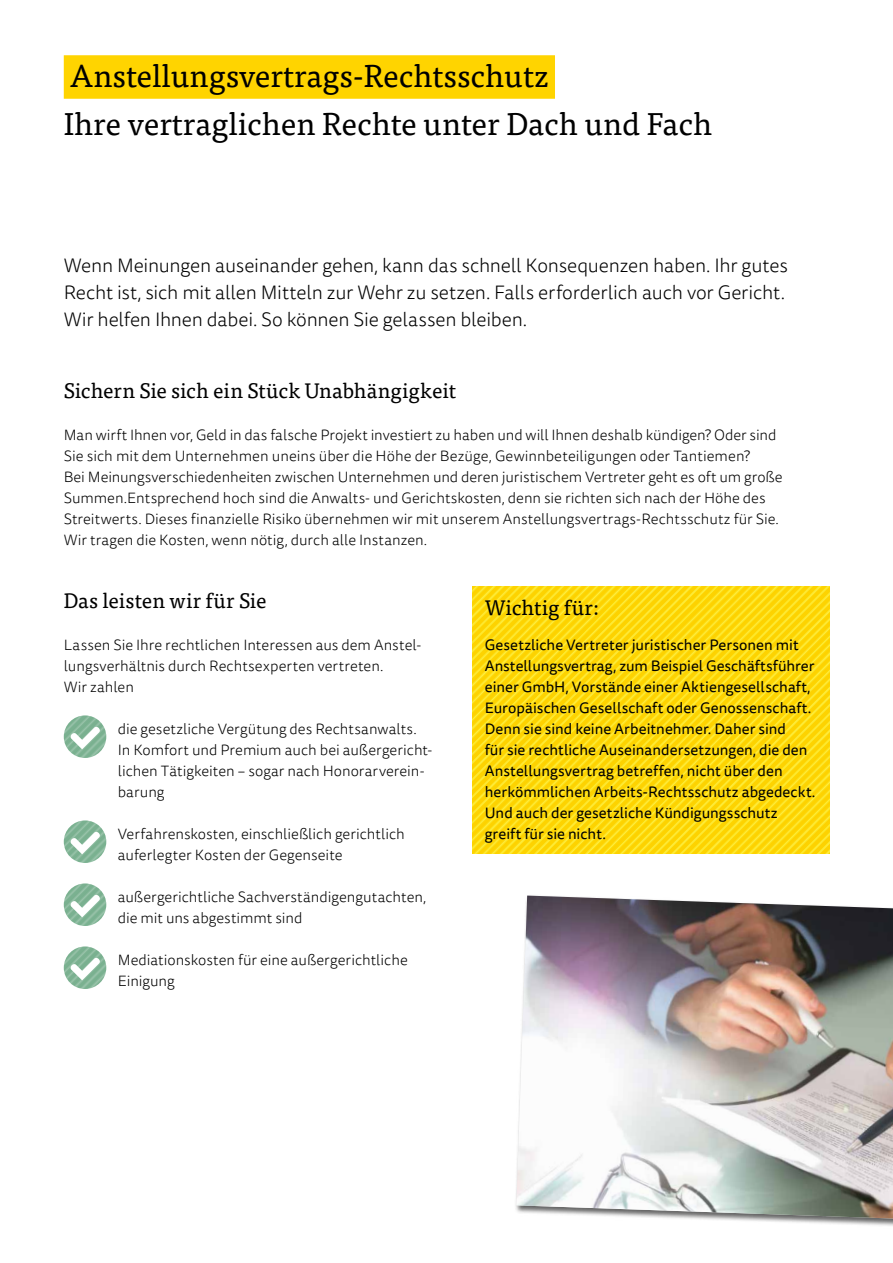
<style>
.page{position:relative;width:893px;height:1263px;background:#fff}
.page>*{position:absolute;margin:0;border:0;box-sizing:border-box;transform-origin:0 0}
.t1{font:31.5px/48px "Tisa OT";color:#000}
.t2{font:21px "Tisa OT";color:#000}
.t3{font:300 19.5px/27px "Tisa Sans OT";letter-spacing:-.01em;color:#000}
.t4{font:300 15px/21px "Tisa Sans OT";color:#000}
.t5{font:15px/21px "Tisa Sans OT";color:#000}
</style>
<div class="page">
<div style="left:64px;top:55px;width:491px;height:44px;background:#ffd400"></div>
<img style="left:64px;top:715px;width:42px;height:43px;border-radius:21px">
<svg style="left:70px;top:726px;width:30px;height:23px"></svg>
<img style="left:64px;top:820px;width:42px;height:43px;border-radius:21px">
<svg style="left:70px;top:831px;width:30px;height:23px"></svg>
<img style="left:64px;top:883px;width:42px;height:43px;border-radius:21px">
<svg style="left:70px;top:894px;width:30px;height:23px"></svg>
<img style="left:64px;top:946px;width:42px;height:43px;border-radius:21px">
<svg style="left:70px;top:957px;width:30px;height:23px"></svg>
<img style="left:472px;top:587px;width:357px;height:266px">
<div style="left:514px;top:894px;width:379px;height:341px;background:#000;opacity:.6"></div>
<img style="left:516px;top:895px;width:377px;height:323px">
<h1 class="t1" style="left:64px;top:52px;width:650px">Anstellungsvertrags-Rechtsschutz<br>Ihre vertraglichen Rechte unter Dach und Fach</h1>
<h3 class="t3" style="left:64px;top:253px;width:726px">Wenn Meinungen auseinander gehen, kann das schnell Konsequenzen haben. Ihr gutes<br>Recht ist, sich mit allen Mitteln zur Wehr zu setzen. Falls erforderlich auch vor Gericht.<br>Wir helfen Ihnen dabei. So können Sie gelassen bleiben.</h3>
<h2 class="t2" style="left:64px;top:378px;width:394px">Sichern Sie sich ein Stück Unabhängigkeit</h2>
<p class="t4" style="left:64px;top:425px;width:720px">Man wirft Ihnen vor, Geld in das falsche Projekt investiert zu haben und will Ihnen deshalb kündigen? Oder sind Sie sich mit dem Unternehmen uneins über die Höhe der Bezüge, Gewinnbeteiligungen oder Tantiemen?<br>Bei Meinungsverschiedenheiten zwischen Unternehmen und deren juristischem Vertreter geht es oft um große Summen.Entsprechend hoch sind die Anwalts- und Gerichtskosten, denn sie richten sich nach der Höhe des Streitwerts. Dieses finanzielle Risiko übernehmen wir mit unserem Anstellungsvertrags-Rechtsschutz für Sie.<br>Wir tragen die Kosten, wenn nötig, durch alle Instanzen.</p>
<h2 class="t2" style="left:64px;top:588px;width:204px">Das leisten wir für Sie</h2>
<p class="t4" style="left:64px;top:635px;width:359px">Lassen Sie Ihre rechtlichen Interessen aus dem Anstel&shy;lungsverhältnis durch Rechtsexperten vertreten.<br>Wir zahlen</p>
<p class="t4" style="left:118px;top:719px;width:316px">die gesetzliche Vergütung des Rechtsanwalts.<br>In Komfort und Premium auch bei außergericht&shy;lichen Tätigkeiten – sogar nach Honorarverein&shy;barung</p>
<p class="t4" style="left:118px;top:824px;width:289px">Verfahrenskosten, einschließlich gerichtlich auferlegter Kosten der Gegenseite</p>
<p class="t4" style="left:118px;top:887px;width:310px">außergerichtliche Sachverständigengutachten, die mit uns abgestimmt sind</p>
<p class="t4" style="left:118px;top:950px;width:292px">Mediationskosten für eine außergerichtliche<br>Einigung</p>
<h2 class="t2" style="left:485px;top:595px;width:116px">Wichtig für:</h2>
<p class="t5" style="left:485px;top:635px;width:332px">Gesetzliche Vertreter juristischer Personen mit Anstellungsvertrag, zum Beispiel Geschäftsführer einer GmbH, Vorstände einer Aktiengesellschaft, Europäischen Gesellschaft oder Genossenschaft.<br>Denn sie sind keine Arbeitnehmer. Daher sind<br>für sie rechtliche Auseinandersetzungen, die den Anstellungsvertrag betreffen, nicht über den herkömmlichen Arbeits-Rechtsschutz abgedeckt.<br>Und auch der gesetzliche Kündigungsschutz greift für sie nicht.</p>
</div>
